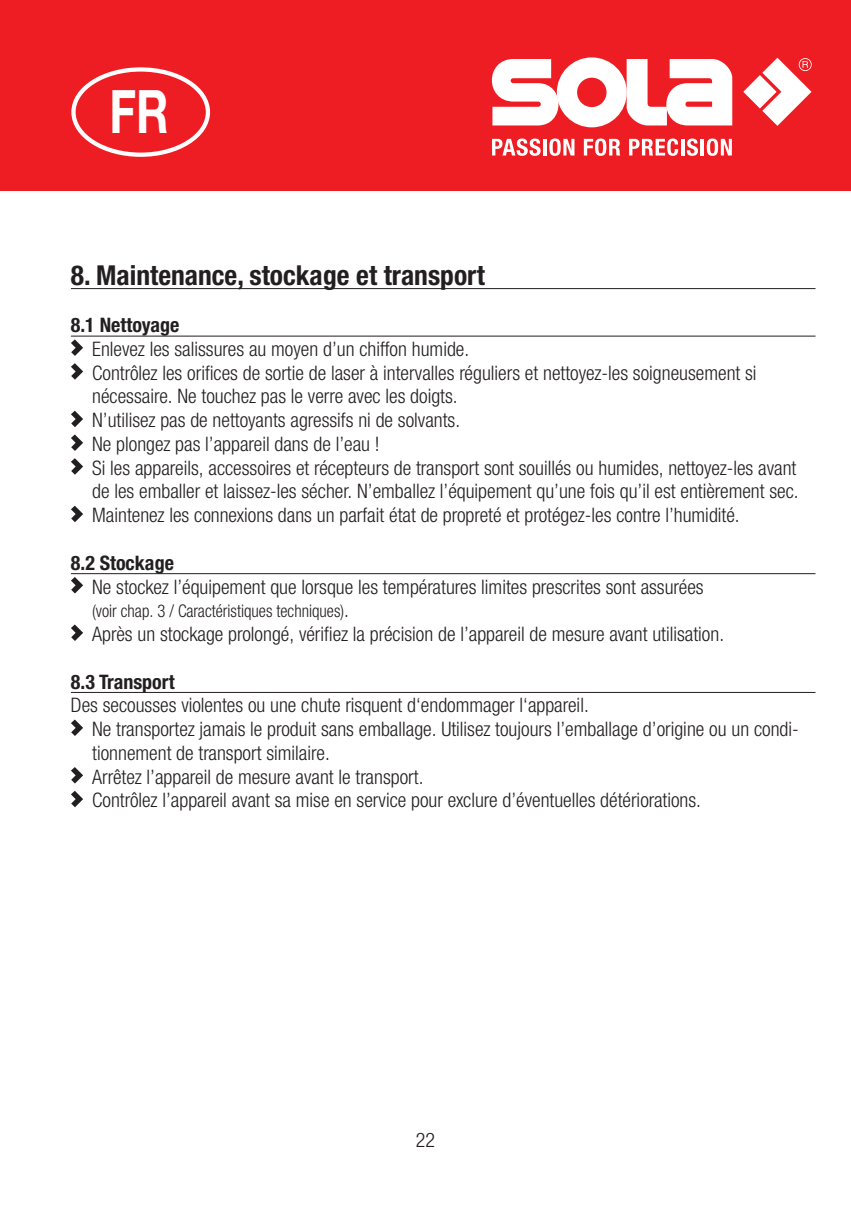
<style>
.page{position:relative;width:851px;height:1205px;background:#fff}
.page>*{position:absolute;margin:0;border:0;box-sizing:border-box;transform-origin:0 0}
.t1{font:700 60px "Helvetica Neue LTW1 G";color:#fff;scale:.75 1}
.t2{font:700 condensed 27.5px "Helvetica Neue LTW1 G";color:#231f20}
.t3{font:300 condensed 20px/23.8px "Helvetica Neue LTW1 G";color:#231f20}
.t4{font:700 condensed 20px "Helvetica Neue LTW1 G";color:#231f20}
.t5{font:300 condensed 17.5px "Helvetica Neue LTW1 G";color:#231f20;scale:.95 1}
.s1{font-size:20px}
</style>
<div class="page">
<div style="left:0;top:0;width:850px;height:191px;background:#ee1d23"></div>
<svg style="left:491px;top:57px;width:241px;height:70px"></svg>
<svg style="left:743px;top:58px;width:68px;height:68px"></svg>
<svg style="left:492px;top:139px;width:48px;height:17px"></svg>
<hr style="left:543px;top:139px;width:3px;height:16px;background:#fff">
<svg style="left:549px;top:139px;width:25px;height:17px"></svg>
<svg style="left:583px;top:139px;width:37px;height:17px"></svg>
<svg style="left:629px;top:139px;width:49px;height:17px"></svg>
<hr style="left:681px;top:139px;width:3px;height:16px;background:#fff">
<svg style="left:686px;top:139px;width:11px;height:17px"></svg>
<hr style="left:700px;top:139px;width:3px;height:16px;background:#fff">
<svg style="left:706px;top:139px;width:25px;height:17px"></svg>
<div style="left:71px;top:67px;width:139px;height:90px;border:4px solid #fff;border-radius:50%"></div>
<hr style="left:71px;top:288px;width:744px;height:1px;background:#231f20">
<hr style="left:71px;top:336px;width:744px;height:1px;background:#231f20">
<hr style="left:71px;top:573px;width:744px;height:1px;background:#231f20">
<hr style="left:71px;top:692px;width:744px;height:1px;background:#231f20">
<svg style="left:71px;top:339px;width:12px;height:17px"></svg>
<svg style="left:71px;top:363px;width:12px;height:17px"></svg>
<svg style="left:71px;top:411px;width:12px;height:16px"></svg>
<svg style="left:71px;top:434px;width:12px;height:17px"></svg>
<svg style="left:71px;top:458px;width:12px;height:17px"></svg>
<svg style="left:71px;top:506px;width:12px;height:16px"></svg>
<svg style="left:71px;top:577px;width:12px;height:16px"></svg>
<svg style="left:71px;top:624px;width:12px;height:17px"></svg>
<svg style="left:71px;top:719px;width:12px;height:17px"></svg>
<svg style="left:71px;top:767px;width:12px;height:16px"></svg>
<svg style="left:71px;top:791px;width:12px;height:16px"></svg>
<h1 class="t1" style="left:109px;top:75px;width:80px">FR</h1>
<h2 class="t2" style="left:71px;top:258px;width:415px">8. Maintenance, stockage et transport</h2>
<p class="t4" style="left:71px;top:313px;width:110px">8.1 Nettoyage</p>
<p class="t3" style="left:92px;top:337px;width:708px">Enlevez les salissures au moyen d’un chiffon humide.<br>Contrôlez les orifices de sortie de laser à intervalles réguliers et nettoyez-les soigneusement si nécessaire. Ne touchez pas le verre avec les doigts.<br>N’utilisez pas de nettoyants agressifs ni de solvants.<br>Ne plongez pas l’appareil dans de l’eau !<br>Si les appareils, accessoires et récepteurs de transport sont souillés ou humides, nettoyez-les avant de les emballer et laissez-les sécher. N’emballez l’équipement qu’une fois qu’il est entièrement sec.<br>Maintenez les connexions dans un parfait état de propreté et protégez-les contre l’humidité.</p>
<p class="t4" style="left:71px;top:551px;width:105px">8.2 Stockage</p>
<p class="t3" style="left:92px;top:575px;width:613px">Ne stockez l’équipement que lorsque les températures limites prescrites sont assurées</p>
<p class="t5" style="left:92px;top:601px;width:272px">(voir chap. 3 / Caractéristiques techniques)<span class="s1">.</span></p>
<p class="t3" style="left:92px;top:622px;width:633px">Après un stockage prolongé, vérifiez la précision de l’appareil de mesure avant utilisation.</p>
<p class="t4" style="left:71px;top:669px;width:105px">8.3 Transport</p>
<p class="t3" style="left:92px;top:693px;width:708px;text-indent:-21px">Des secousses violentes ou une chute risquent d‘endommager l‘appareil.<br>Ne transportez jamais le produit sans emballage. Utilisez toujours l’emballage d’origine ou un condi&shy;tionnement de transport similaire.<br>Arrêtez l’appareil de mesure avant le transport.<br>Contrôlez l’appareil avant sa mise en service pour exclure d’éventuelles détériorations.</p>
<p class="t3" style="left:416px;top:1128px;width:21px">22</p>
</div>
